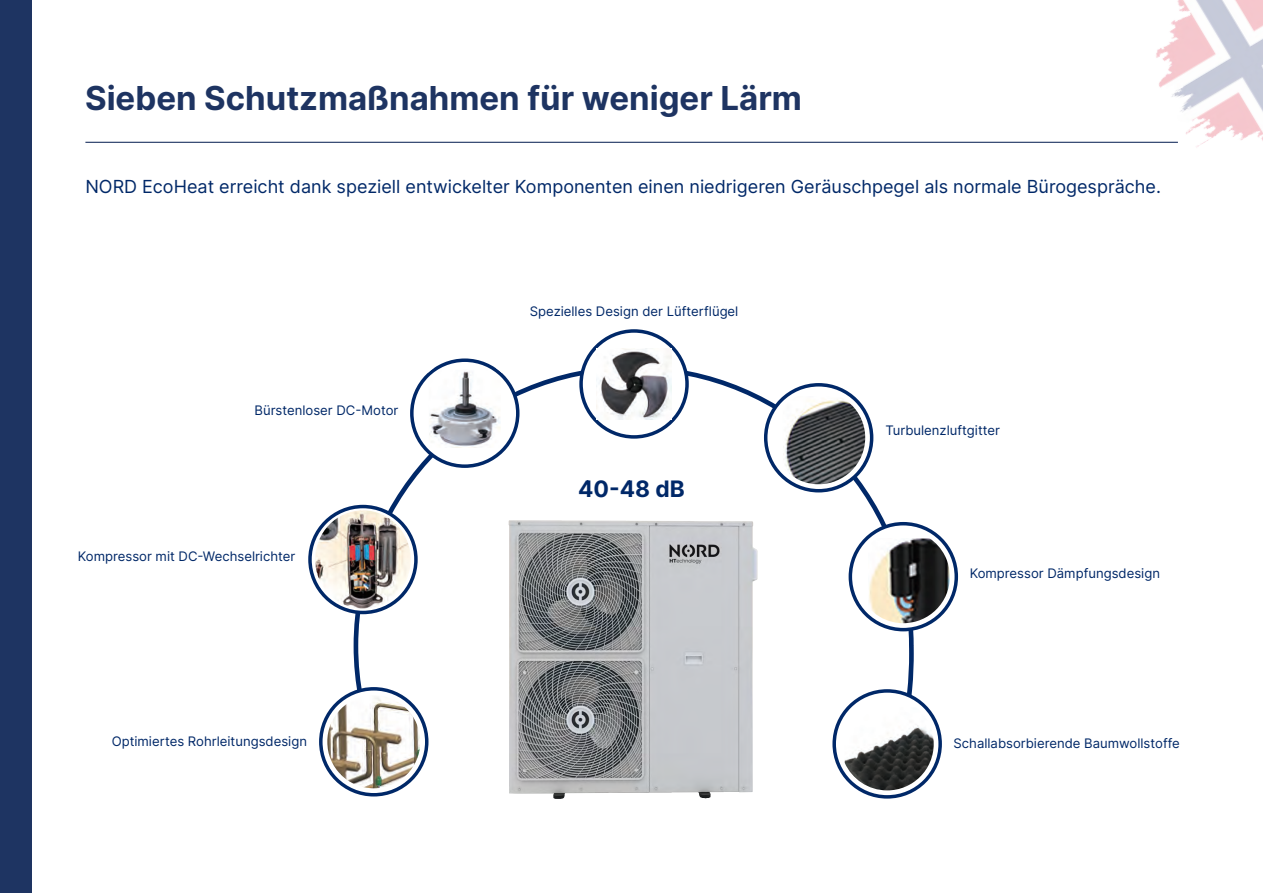
<style>
.page{position:relative;width:1263px;height:893px;background:#fff}
.page>*{position:absolute;margin:0;border:0;box-sizing:border-box;transform-origin:0 0}
.Základní_odstavec{font:700 33px "Inter";color:#1e3462}
.Základní_odstavec-2{font:700 22.65px "Inter";color:#002868}
.Základní_odstavec-3{font:18px "Inter";color:#002868}
.Základní_odstavec-4{font:13.2px "Inter";color:#002868}
</style>
<div class="page">
<hr style="left:85px;top:142px;width:1093px;height:1px;background:#1e3462">
<svg style="left:354px;top:371px;width:560px;height:378px"></svg>
<svg style="left:308px;top:505px;width:110px;height:109px"></svg>
<img style="left:315px;top:510px;width:96px;height:99px">
<svg style="left:410px;top:358px;width:109px;height:110px"></svg>
<img style="left:427px;top:368px;width:75px;height:5px">
<img style="left:429px;top:370px;width:72px;height:78px">
<svg style="left:579px;top:329px;width:110px;height:110px"></svg>
<img style="left:597px;top:349px;width:74px;height:70px">
<svg style="left:849px;top:522px;width:109px;height:109px"></svg>
<img style="left:868px;top:538px;width:82px;height:85px">
<svg style="left:832px;top:689px;width:110px;height:110px"></svg>
<img style="left:845px;top:707px;width:89px;height:83px">
<svg style="left:764px;top:383px;width:109px;height:109px"></svg>
<img style="left:783px;top:396px;width:30px;height:88px">
<svg style="left:319px;top:687px;width:109px;height:109px"></svg>
<img style="left:327px;top:695px;width:93px;height:93px;border-radius:47px">
<img style="left:474px;top:501px;width:307px;height:298px">
<img style="left:1036px;top:0;width:227px;height:148px">
<div style="left:0;top:0;width:32px;height:893px;background:#1e3462"></div>
<p class="Základní_odstavec" style="left:85px;top:74px;width:718px">Sieben Schutzmaßnahmen für weniger Lärm</p>
<p class="Základní_odstavec-3" style="left:85px;top:173px;width:1077px">NORD EcoHeat erreicht dank speziell entwickelter Komponenten einen niedrigeren Geräuschpegel als normale Bürogespräche.</p>
<p class="Základní_odstavec-4" style="left:254px;top:401px;width:145px">Bürstenloser DC-Motor</p>
<p class="Základní_odstavec-4" style="left:78px;top:547px;width:219px">Kompressor mit DC-Wechselrichter</p>
<p class="Základní_odstavec-4" style="left:530px;top:302px;width:210px">Spezielles Design der Lüfterflügel</p>
<p class="Základní_odstavec-2" style="left:578px;top:472px;width:108px">40-48 dB</p>
<p class="Základní_odstavec-4" style="left:885px;top:420px;width:116px">Turbulenzluftgitter</p>
<p class="Základní_odstavec-4" style="left:970px;top:564px;width:192px">Kompressor Dämpfungsdesign</p>
<p class="Základní_odstavec-4" style="left:112px;top:732px;width:197px">Optimiertes Rohrleitungsdesign</p>
<p class="Základní_odstavec-4" style="left:953px;top:734px;width:228px">Schallabsorbierende Baumwollstoffe</p>
</div>
